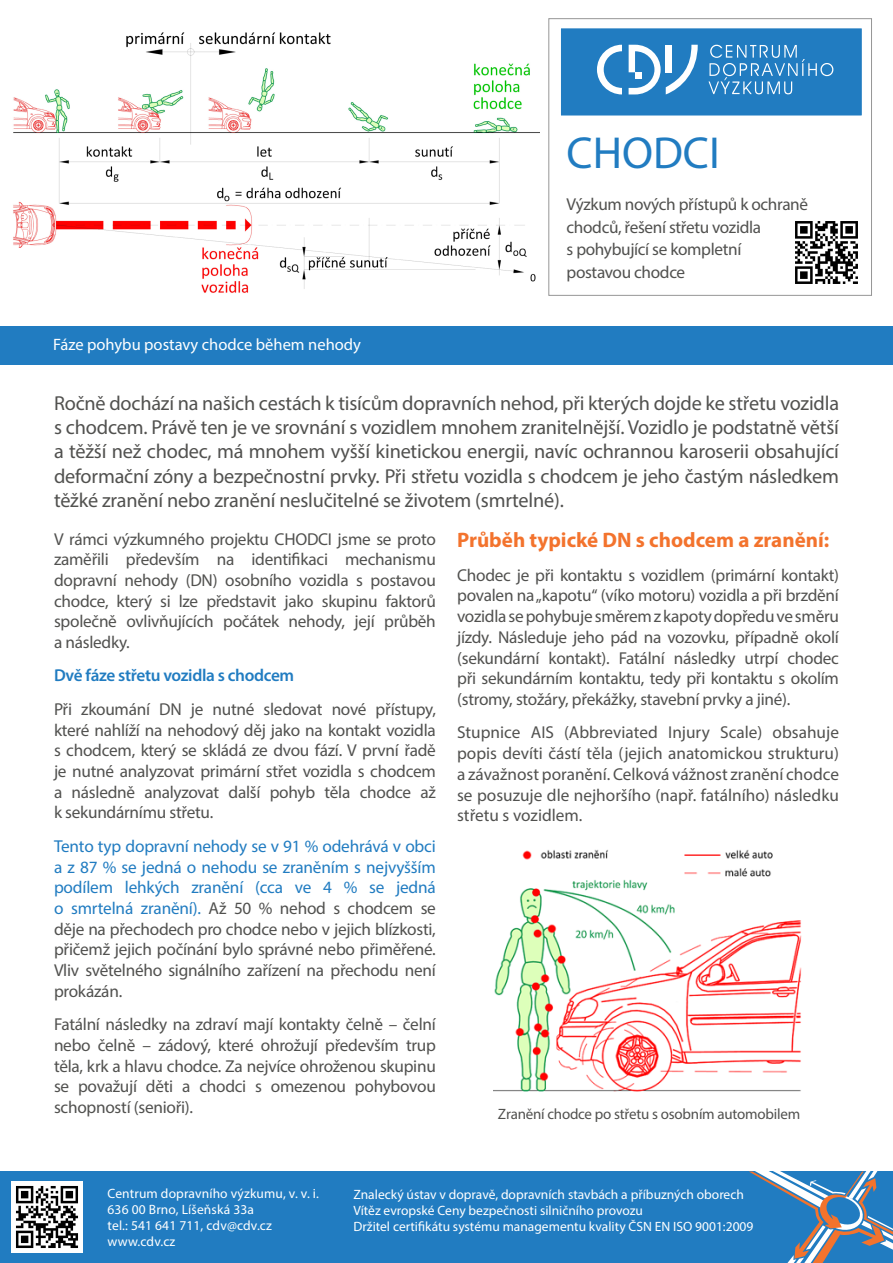
<style>
.page{position:relative;width:893px;height:1263px;background:#fff}
.page>*{position:absolute;margin:0;border:0;box-sizing:border-box;transform-origin:0 0}
.t1{font:45px "Myriad Pro";color:#217cc1}
.nadpis{font:700 21px "Myriad Pro";color:#f3732d}
.t2{font:20.25px/24.3px "Myriad Pro";letter-spacing:-.01em;color:#51514f;text-align:justify}
.nadpis-2{font:17.25px/20.7px "Myriad Pro";letter-spacing:-.015em;color:#51514f;text-align:justify}
.nadpis-3{font:600 17.25px "Myriad Pro";letter-spacing:-.02em;color:#217cc1}
.t3{font:16.5px "Myriad Pro";color:#fff}
.t4{font:15px "Myriad Pro";letter-spacing:-.015em;color:#51514f}
.t5{font:13.5px "Myriad Pro";color:#fff}
.s1{color:#217cc1}
</style>
<div class="page">
<img style="left:13px;top:32px;width:526px;height:261px">
<div style="left:0;top:1171px;width:893px;height:92px;background:#217cc1"></div>
<div style="left:0;top:326px;width:893px;height:39px;background:#217cc1"></div>
<div style="left:549px;top:18px;width:323px;height:278px;background:#fff;border:1px solid #969696"></div>
<div style="left:559px;top:27px;width:304px;height:90px;background:#217cc1;border:2px solid #fff"></div>
<svg style="left:708px;top:45px;width:125px;height:49px"></svg>
<svg style="left:629px;top:45px;width:69px;height:49px"></svg>
<svg style="left:597px;top:45px;width:25px;height:49px"></svg>
<div style="left:635px;top:72px;width:6px;height:7px;background:#fff"></div>
<img style="left:795px;top:221px;width:63px;height:63px">
<img style="left:11px;top:1182px;width:71px;height:71px">
<svg style="left:749px;top:1171px;width:144px;height:92px"></svg>
<img style="left:493px;top:849px;width:309px;height:243px">
<p class="t3" style="left:53px;top:335px;width:309px">Fáze pohybu postavy chodce během nehody</p>
<p class="t1" style="left:567px;top:125px;width:155px">CHODCI</p>
<p class="nadpis-2" style="left:567px;top:193px;width:243px;line-height:22.5px">Výzkum nových přístupů k ochraně chodců, řešení střetu vozidla</p>
<p class="nadpis-2" style="left:567px;top:238px;width:176px;line-height:22.5px">s pohybující se kompletní postavou chodce</p>
<p class="t2" style="left:54px;top:390px;width:787px">Ročně dochází na našich cestách k tisícům dopravních nehod, při kterých dojde ke střetu vozidla s chodcem. Právě ten je ve srovnání s vozidlem mnohem zranitelnější. Vozidlo je podstatně větší a těžší než chodec, má mnohem vyšší kinetickou energii, navíc ochrannou karoserii obsahující deformační zóny a bezpečnostní prvky. Při střetu vozidla s chodcem je jeho častým následkem těžké zranění nebo zranění neslučitelné se životem (smrtelné).</p>
<p class="nadpis-2" style="left:54px;top:528px;width:383px">V rámci výzkumného projektu CHODCI jsme se proto zaměřili především na identifikaci mechanismu dopravní nehody (DN) osobního vozidla s postavou chodce, který si lze představit jako skupinu faktorů společně ovlivňujících počátek nehody, její průběh a následky.</p>
<p class="nadpis-3" style="left:54px;top:665px;width:242px">Dvě fáze střetu vozidla s chodcem</p>
<p class="nadpis-2" style="left:54px;top:698px;width:383px">Při zkoumání DN je nutné sledovat nové přístupy, které nahlíží na nehodový děj jako na kontakt vozidla s chodcem, který se skládá ze dvou fází. V první řadě je nutné analyzovat primární střet vozidla s chodcem a následně analyzovat další pohyb těla chodce až k sekundárnímu střetu.</p>
<p class="nadpis-2" style="left:54px;top:835px;width:383px"><span class="s1">Tento typ dopravní nehody se v 91 % odehrává v obci a z 87 % se jedná o nehodu se zraněním s nejvyšším podílem lehkých zranění (cca ve 4 % se jedná o smrtelná zranění).</span> Až 50 % nehod s chodcem se děje na přechodech pro chodce nebo v jejich blízkosti, přičemž jejich počínání bylo správné nebo přiměřené.<br>Vliv světelného signálního zařízení na přechodu není prokázán.</p>
<p class="nadpis-2" style="left:54px;top:1014px;width:383px">Fatální následky na zdraví mají kontakty čelně – čelní nebo čelně – zádový, které ohrožují především trup těla, krk a hlavu chodce. Za nejvíce ohroženou skupinu se považují děti a chodci s omezenou pohybovou schopností (senioři).</p>
<p class="nadpis" style="left:457px;top:526px;width:374px">Průběh typické DN s chodcem a zranění:</p>
<p class="nadpis-2" style="left:457px;top:564px;width:383px">Chodec je při kontaktu s vozidlem (primární kontakt) povalen na „kapotu“ (víko motoru) vozidla a při brzdění vozidla se pohybuje směrem z kapoty dopředu ve směru jízdy. Následuje jeho pád na vozovku, případně okolí (sekundární kontakt). Fatální následky utrpí chodec při sekundárním kontaktu, tedy při kontaktu s okolím (stromy, stožáry, překážky, stavební prvky a jiné).</p>
<p class="nadpis-2" style="left:457px;top:722px;width:383px">Stupnice AIS (Abbreviated Injury Scale) obsahuje popis devíti částí těla (jejich anatomickou strukturu) a závažnost poranění. Celková vážnost zranění chodce se posuzuje dle nejhoršího (např. fatálního) následku střetu s vozidlem.</p>
<p class="t4" style="left:498px;top:1105px;width:304px">Zranění chodce po střetu s osobním automobilem</p>
<p class="t5" style="left:108px;top:1185px;width:213px">Centrum dopravního výzkumu, v. v. i.</p>
<p class="t5" style="left:108px;top:1201px;width:148px">636 00 Brno, Líšeňská 33a</p>
<p class="t5" style="left:108px;top:1217px;width:166px">tel.: 541 641 711, cdv@cdv.cz</p>
<p class="t5" style="left:108px;top:1233px;width:69px">www.cdv.cz</p>
<p class="t5" style="left:353px;top:1186px;width:392px">Znalecký ústav v dopravě, dopravních stavbách a příbuzných oborech</p>
<p class="t5" style="left:353px;top:1202px;width:291px">Vítěz evropské Ceny bezpečnosti silničního provozu</p>
<p class="t5" style="left:353px;top:1218px;width:402px">Držitel certifikátu systému managementu kvality ČSN EN ISO 9001:2009</p>
</div>
